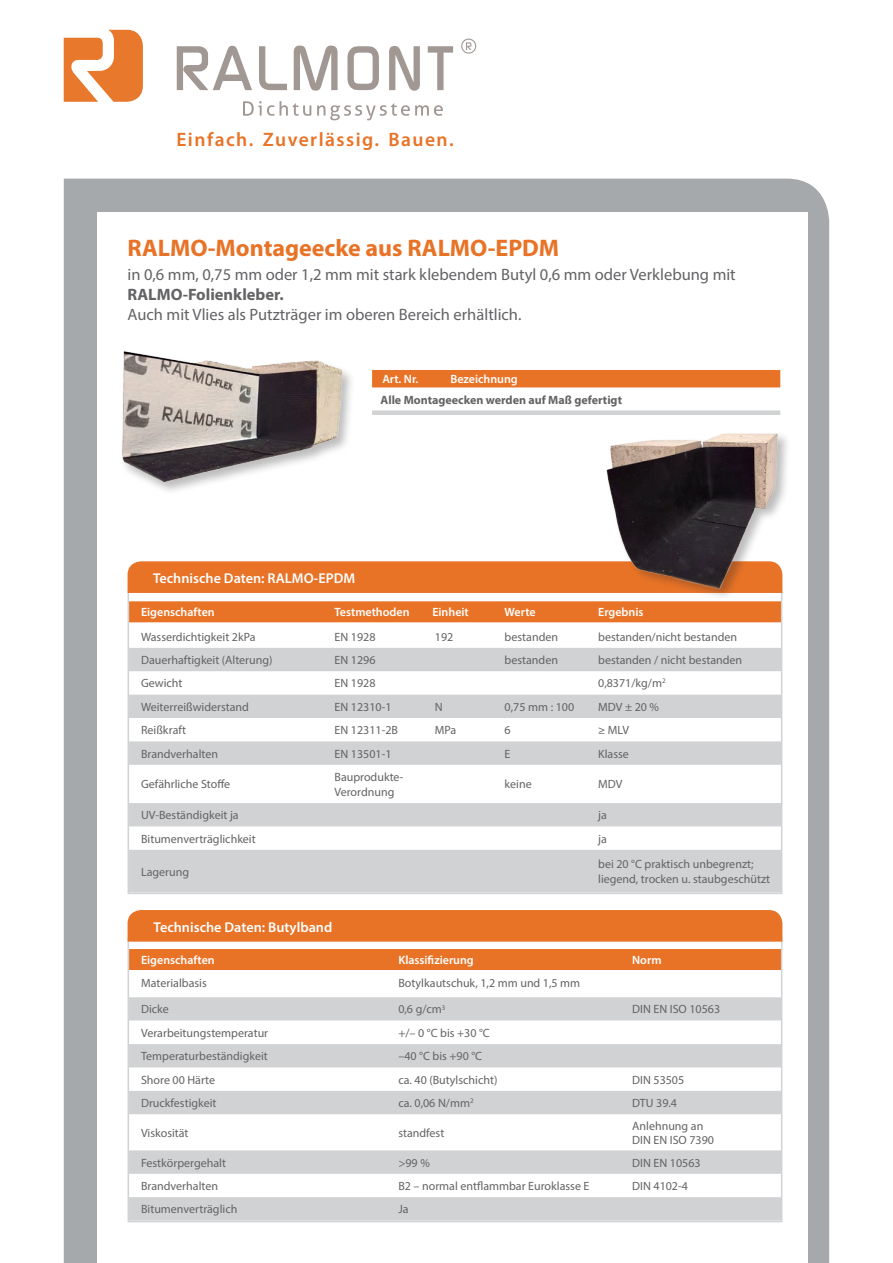
<style>
.page{position:relative;width:893px;height:1263px;background:#fff}
.page>*{position:absolute;margin:0;border:0;box-sizing:border-box;transform-origin:0 0}
.t1{font:700 24px "Myriad Pro";color:#e87327}
.t2{font:600 19.5px "Myriad Pro";letter-spacing:.075em;color:#e87327}
.t3{font:16.5px "Myriad Pro";color:#636366}
.t4{font:700 16.5px "Myriad Pro";color:#636366}
.t5{font:600 14.25px "Myriad Pro";color:#fff}
.t6{font:12px/14.4px "Myriad Pro";color:#636366}
.t7{font:600 12px "Myriad Pro";color:#fff}
.t8{font:700 12px "Myriad Pro";color:#636366}
</style>
<div class="page">
<div style="left:64px;top:179px;width:765px;height:1084px;background:#a6a9ac"></div>
<div style="left:98px;top:213px;width:710px;height:1050px;background:#fff"></div>
<svg style="left:177px;top:46px;width:75px;height:44px"></svg>
<svg style="left:259px;top:46px;width:28px;height:44px"></svg>
<svg style="left:294px;top:46px;width:44px;height:45px"></svg>
<svg style="left:347px;top:46px;width:32px;height:44px"></svg>
<svg style="left:389px;top:46px;width:31px;height:45px"></svg>
<svg style="left:428px;top:46px;width:25px;height:44px"></svg>
<svg style="left:64px;top:30px;width:79px;height:72px"></svg>
<svg style="left:466px;top:42px;width:5px;height:8px"></svg>
<div style="left:461px;top:39px;width:15px;height:15px;border:1px solid #a19894;border-radius:50%"></div>
<svg style="left:243px;top:101px;width:68px;height:15px"></svg>
<svg style="left:317px;top:103px;width:126px;height:17px"></svg>
<img style="left:122px;top:351px;width:228px;height:140px">
<svg style="left:127px;top:622px;width:656px;height:272px"></svg>
<svg style="left:127px;top:561px;width:656px;height:61px;background:#ea8542"></svg>
<div style="left:372px;top:370px;width:408px;height:17px;background:#e87327"></div>
<svg style="left:372px;top:410px;width:408px;height:5px;background:#d5d6d8"></svg>
<svg style="left:127px;top:970px;width:656px;height:253px"></svg>
<svg style="left:127px;top:910px;width:656px;height:60px;background:#ea8442"></svg>
<img style="left:598px;top:433px;width:189px;height:170px">
<h2 class="t2" style="left:176px;top:127px;width:279px">Einfach. Zuverlässig. Bauen.</h2>
<h1 class="t1" style="left:128px;top:232px;width:433px">RALMO-Montageecke aus RALMO-EPDM</h1>
<h3 class="t3" style="left:128px;top:264px;width:610px">in 0,6 mm, 0,75 mm oder 1,2 mm mit stark klebendem Butyl 0,6 mm oder Verklebung mit</h3>
<h3 class="t4" style="left:128px;top:284px;width:158px">RALMO-Folienkleber.</h3>
<h3 class="t3" style="left:128px;top:304px;width:395px">Auch mit Vlies als Putzträger im oberen Bereich erhältlich.</h3>
<p class="t7" style="left:382px;top:372px;width:38px">Art. Nr.</p>
<p class="t7" style="left:450px;top:372px;width:69px">Bezeichnung</p>
<p class="t8" style="left:381px;top:392px;width:243px">Alle Montageecken werden auf Maß gefertigt</p>
<p class="t5" style="left:153px;top:569px;width:204px">Technische Daten: RALMO-EPDM</p>
<p class="t7" style="left:141px;top:605px;width:75px">Eigenschaften</p>
<p class="t7" style="left:335px;top:605px;width:77px">Testmethoden</p>
<p class="t7" style="left:432px;top:605px;width:38px">Einheit</p>
<p class="t7" style="left:505px;top:605px;width:33px">Werte</p>
<p class="t7" style="left:598px;top:605px;width:47px">Ergebnis</p>
<p class="t6" style="left:141px;top:629px;width:116px">Wasserdichtigkeit 2kPa</p>
<p class="t6" style="left:335px;top:629px;width:42px">EN 1928</p>
<p class="t6" style="left:435px;top:629px;width:20px">192</p>
<p class="t6" style="left:505px;top:629px;width:55px">bestanden</p>
<p class="t6" style="left:598px;top:629px;width:140px">bestanden/nicht bestanden</p>
<p class="t6" style="left:141px;top:653px;width:133px">Dauerhaftigkeit (Alterung)</p>
<p class="t6" style="left:335px;top:653px;width:42px">EN 1296</p>
<p class="t6" style="left:505px;top:653px;width:55px">bestanden</p>
<p class="t6" style="left:598px;top:653px;width:146px">bestanden / nicht bestanden</p>
<p class="t6" style="left:141px;top:676px;width:43px">Gewicht</p>
<p class="t6" style="left:335px;top:676px;width:42px">EN 1928</p>
<p class="t6" style="left:598px;top:676px;width:69px">0,8371/kg/m<sup>2</sup></p>
<p class="t6" style="left:141px;top:699px;width:109px">Weiterreißwiderstand</p>
<p class="t6" style="left:335px;top:699px;width:58px">EN 12310-1</p>
<p class="t6" style="left:435px;top:699px;width:9px">N</p>
<p class="t6" style="left:505px;top:699px;width:71px">0,75 mm : 100</p>
<p class="t6" style="left:598px;top:699px;width:62px">MDV ± 20 %</p>
<p class="t6" style="left:141px;top:723px;width:46px">Reißkraft</p>
<p class="t6" style="left:335px;top:723px;width:65px">EN 12311-2B</p>
<p class="t6" style="left:435px;top:723px;width:23px">MPa</p>
<p class="t6" style="left:505px;top:723px;width:8px">6</p>
<p class="t6" style="left:598px;top:723px;width:32px">≥ MLV</p>
<p class="t6" style="left:141px;top:746px;width:79px">Brandverhalten</p>
<p class="t6" style="left:335px;top:746px;width:58px">EN 13501-1</p>
<p class="t6" style="left:505px;top:746px;width:7px">E</p>
<p class="t6" style="left:598px;top:746px;width:32px">Klasse</p>
<p class="t6" style="left:141px;top:777px;width:91px">Gefährliche Stoffe</p>
<p class="t6" style="left:335px;top:770px;width:71px">Bauprodukte-<br>Verordnung</p>
<p class="t6" style="left:505px;top:777px;width:29px">keine</p>
<p class="t6" style="left:598px;top:777px;width:26px">MDV</p>
<p class="t6" style="left:141px;top:808px;width:99px">UV-Beständigkeit ja</p>
<p class="t6" style="left:598px;top:808px;width:10px">ja</p>
<p class="t6" style="left:141px;top:831px;width:116px">Bitumenverträglichkeit</p>
<p class="t6" style="left:598px;top:831px;width:10px">ja</p>
<p class="t6" style="left:141px;top:864px;width:50px">Lagerung</p>
<p class="t6" style="left:598px;top:857px;width:173px">bei 20 °C praktisch unbegrenzt; liegend, trocken u. staubgeschützt</p>
<p class="t5" style="left:154px;top:918px;width:180px">Technische Daten: Butylband</p>
<p class="t7" style="left:141px;top:952px;width:75px">Eigenschaften</p>
<p class="t7" style="left:398px;top:952px;width:77px">Klassifizierung</p>
<p class="t7" style="left:632px;top:952px;width:31px">Norm</p>
<p class="t6" style="left:141px;top:976px;width:67px">Materialbasis</p>
<p class="t6" style="left:398px;top:976px;width:183px">Botylkautschuk, 1,2 mm und 1,5 mm</p>
<p class="t6" style="left:141px;top:1002px;width:29px">Dicke</p>
<p class="t6" style="left:398px;top:1002px;width:49px">0,6 g/cm<sup>3</sup></p>
<p class="t6" style="left:632px;top:1002px;width:90px">DIN EN ISO 10563</p>
<p class="t6" style="left:141px;top:1025px;width:129px">Verarbeitungstemperatur</p>
<p class="t6" style="left:398px;top:1025px;width:93px">+/– 0 °C bis +30 °C</p>
<p class="t6" style="left:141px;top:1049px;width:128px">Temperaturbeständigkeit</p>
<p class="t6" style="left:398px;top:1049px;width:85px">–40 °C bis +90 °C</p>
<p class="t6" style="left:141px;top:1072px;width:76px">Shore 00 Härte</p>
<p class="t6" style="left:398px;top:1072px;width:101px">ca. 40 (Butylschicht)</p>
<p class="t6" style="left:632px;top:1072px;width:54px">DIN 53505</p>
<p class="t6" style="left:141px;top:1096px;width:77px">Druckfestigkeit</p>
<p class="t6" style="left:398px;top:1096px;width:77px">ca. 0,06 N/mm<sup>2</sup></p>
<p class="t6" style="left:632px;top:1095px;width:46px">DTU 39.4</p>
<p class="t6" style="left:141px;top:1125px;width:49px">Viskosität</p>
<p class="t6" style="left:398px;top:1125px;width:48px">standfest</p>
<p class="t6" style="left:632px;top:1118px;width:83px">Anlehnung an<br>DIN EN ISO 7390</p>
<p class="t6" style="left:141px;top:1155px;width:87px">Festkörpergehalt</p>
<p class="t6" style="left:398px;top:1155px;width:33px">&gt;99 %</p>
<p class="t6" style="left:632px;top:1155px;width:70px">DIN EN 10563</p>
<p class="t6" style="left:141px;top:1178px;width:79px">Brandverhalten</p>
<p class="t6" style="left:398px;top:1178px;width:193px">B2 – normal entflammbar Euroklasse E</p>
<p class="t6" style="left:632px;top:1178px;width:57px">DIN 4102-4</p>
<p class="t6" style="left:141px;top:1202px;width:98px">Bitumenverträglich</p>
<p class="t6" style="left:398px;top:1202px;width:12px">Ja</p>
</div>
